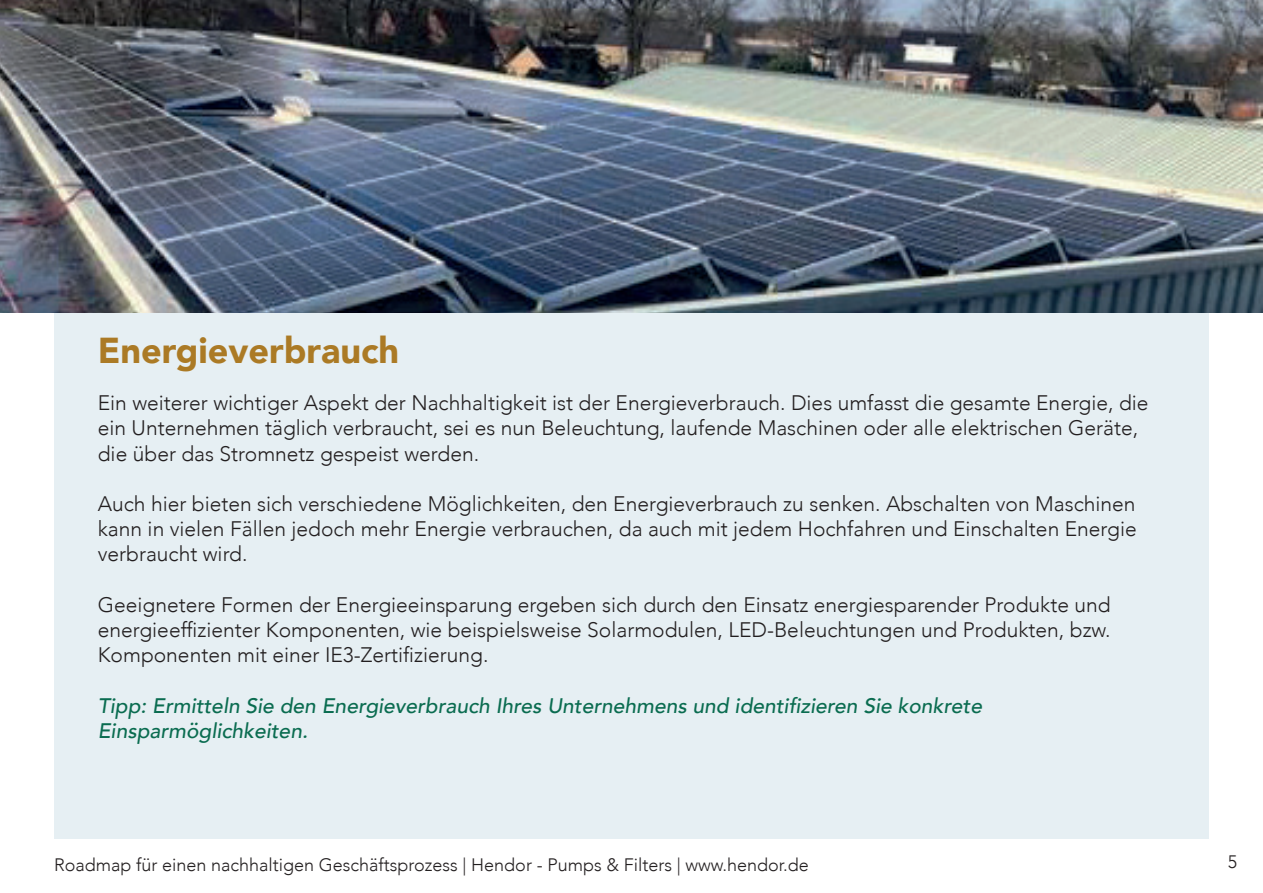
<style>
.page{position:relative;width:1263px;height:893px;background:#fff}
.page>*{position:absolute;margin:0;border:0;box-sizing:border-box;transform-origin:0 0}
.t1{font:900 36px "Avenir";color:#ab7a25}
.t2{font:300 21px/25.2px "Avenir";color:#231f20;text-align:justify}
.t3{font:italic 500 21px/25.2px "Avenir";color:#0a6c50}
.t4{font:300 18px "Avenir";color:#231f20}
</style>
<div class="page">
<div style="left:54px;top:54px;width:1155px;height:785px;background:#e6eff3"></div>
<img style="left:0;top:0;width:1263px;height:312px">
<h1 class="t1" style="left:98px;top:327px;width:303px">Energieverbrauch</h1>
<p class="t2" style="left:98px;top:391px;width:1052px;text-align:left">Ein weiterer wichtiger Aspekt der Nachhaltigkeit ist der Energieverbrauch. Dies umfasst die gesamte Energie, die ein Unternehmen täglich verbraucht, sei es nun Beleuchtung, laufende Maschinen oder alle elektrischen Geräte, die über das Stromnetz gespeist werden.</p>
<p class="t2" style="left:98px;top:492px;width:1040px">Auch hier bieten sich verschiedene Möglichkeiten, den Energieverbrauch zu senken. Abschalten von Maschinen kann in vielen Fällen jedoch mehr Energie verbrauchen, da auch mit jedem Hochfahren und Einschalten Energie verbraucht wird.</p>
<p class="t2" style="left:98px;top:593px;width:1014px">Geeignetere Formen der Energieeinsparung ergeben sich durch den Einsatz energiesparender Produkte und energieeffizienter Komponenten, wie beispielsweise Solarmodulen, LED-Beleuchtungen und Produkten, bzw.<br>Komponenten mit einer IE3-Zertifizierung.</p>
<p class="t3" style="left:98px;top:693px;width:886px">Tipp: Ermitteln Sie den Energieverbrauch Ihres Unternehmens und identifizieren Sie konkrete<br>Einsparmöglichkeiten.</p>
<p class="t4" style="left:54px;top:853px;width:756px">Roadmap für einen nachhaltigen Geschäftsprozess | Hendor - Pumps &amp; Filters | www.hendor.de</p>
<p class="t4" style="left:1228px;top:850px;width:11px">5</p>
</div>
